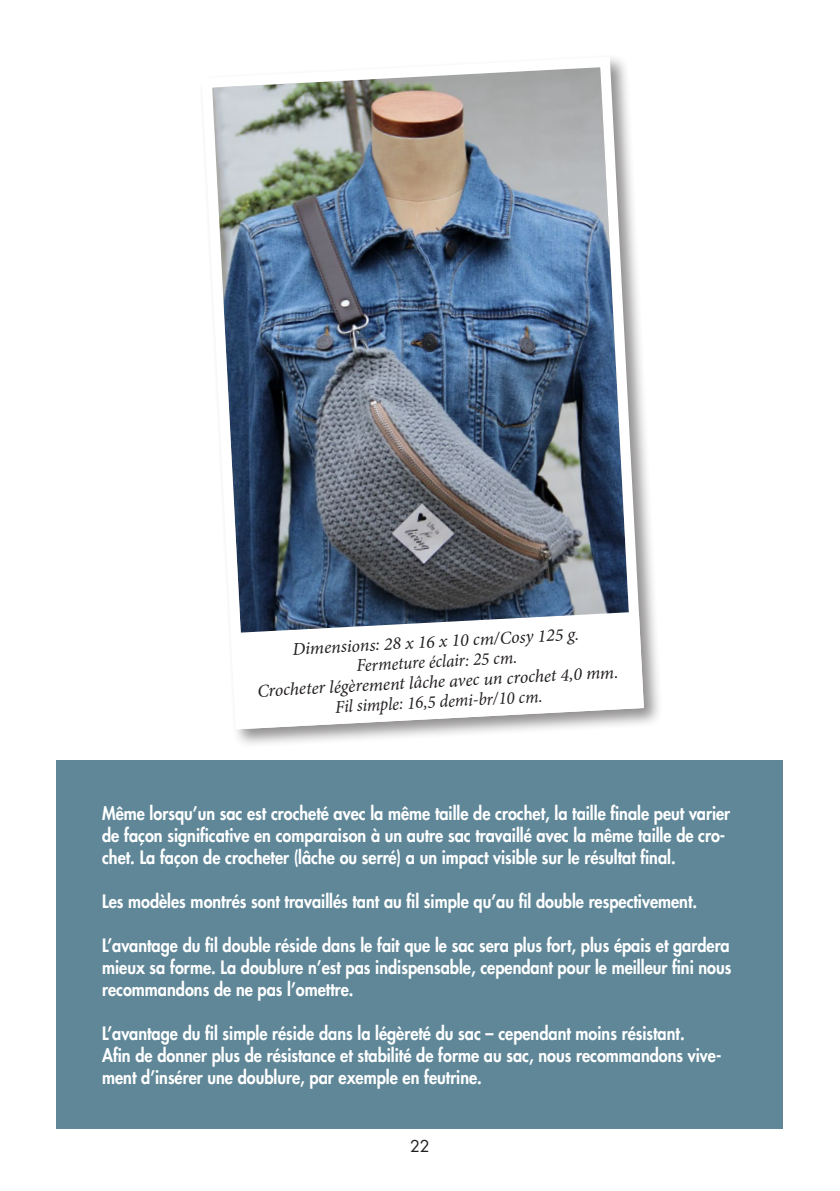
<style>
.page{position:relative;width:840px;height:1191px;background:#fff}
.page>*{position:absolute;margin:0;border:0;box-sizing:border-box;transform-origin:0 0}
.t1{font:800 18px/22px "Futura Std";color:#fff;scale:.9 1}
.t2{font:italic 18px/20px "Minion Pro";color:#231f20;text-align:center}
.t3{font:16px "Futura Std";color:#231f20}
</style>
<div class="page">
<div style="left:198px;top:54px;width:465px;height:695px;background:#231f20;opacity:.5"></div>
<img style="left:198px;top:54px;width:450px;height:680px">
<div style="left:57px;top:760px;width:725px;height:368px;background:#5f8798"></div>
<svg style="left:231px;top:612px;width:412px;height:117px"></svg>
<p class="t2" style="left:255px;top:641px;width:363px;rotate:-3deg">Dimensions: 28 x 16 x 10 cm/Cosy 125 g.<br>Fermeture éclair: 25 cm.<br>Crocheter légèrement lâche avec un crochet 4,0 mm.<br>Fil simple: 16,5 demi-br/10 cm.</p>
<p class="t1" style="left:102px;top:802px;width:699px">Même lorsqu’un sac est crocheté avec la même taille de crochet, la taille finale peut varier de façon significative en comparaison à un autre sac travaillé avec la même taille de cro&shy;chet. La façon de crocheter (lâche ou serré) a un impact visible sur le résultat final.</p>
<p class="t1" style="left:102px;top:890px;width:662px">Les modèles montrés sont travaillés tant au fil simple qu’au fil double respectivement.</p>
<p class="t1" style="left:102px;top:934px;width:700px;text-align:justify">L’avantage du fil double réside dans le fait que le sac sera plus fort, plus épais et gardera mieux sa forme. La doublure n’est pas indispensable, cependant pour le meilleur fini nous recommandons de ne pas l’omettre.</p>
<p class="t1" style="left:102px;top:1022px;width:689px">L’avantage du fil simple réside dans la légèreté du sac – cependant moins résistant.<br>Afin de donner plus de résistance et stabilité de forme au sac, nous recommandons vive&shy;ment d’insérer une doublure, par exemple en feutrine.</p>
<p class="t3" style="left:410px;top:1135px;width:21px">22</p>
</div>
